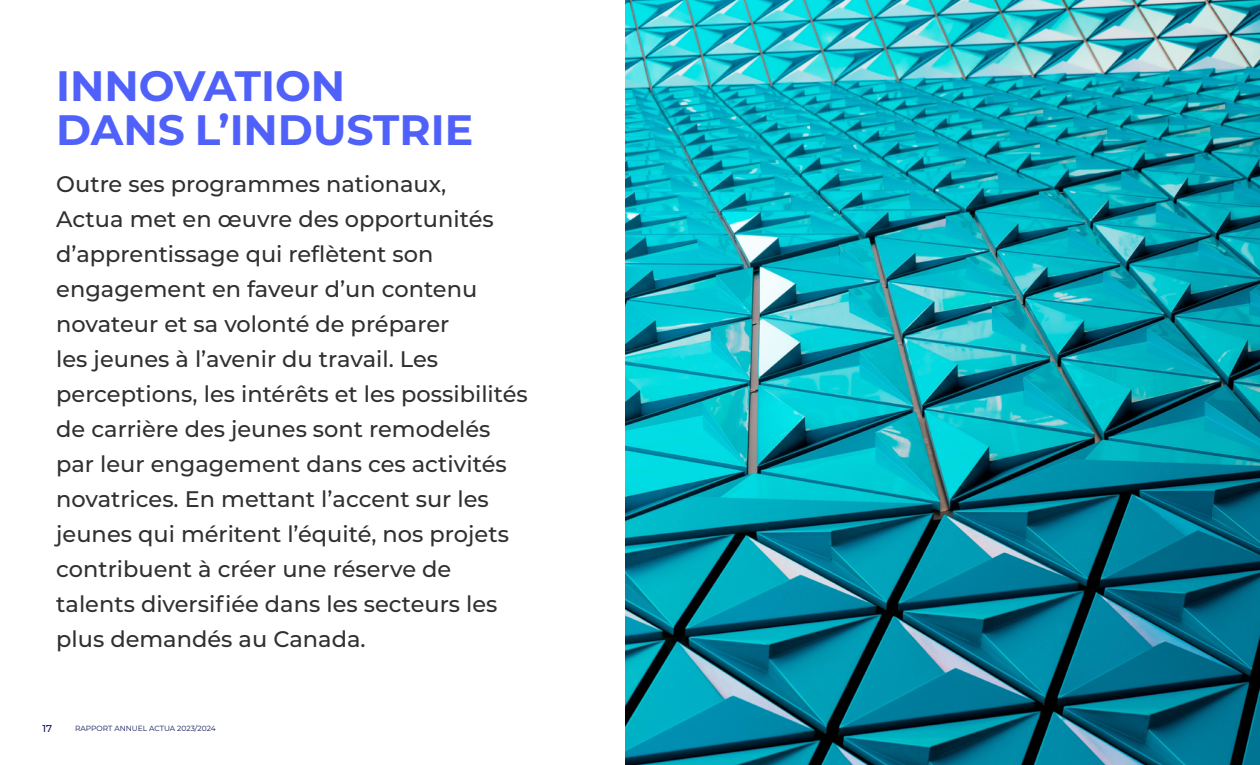
<style>
.page{position:relative;width:1260px;height:765px;background:#fff}
.page>*{position:absolute;margin:0;border:0;box-sizing:border-box;transform-origin:0 0}
.t1{font:700 42.5px/43.8px "Montserrat";color:#5061fa}
.t2{font:500 22.5px/35px "Montserrat";color:#303030}
.t3{font:500 10px "Montserrat";color:#0f1757}
.t4{font:7.5px "Montserrat";color:#0f1757}
</style>
<div class="page">
<img style="left:625px;top:0;width:635px;height:765px">
<h1 class="t1" style="left:56px;top:62px;width:418px">INNOVATION<br>DANS L’INDUSTRIE</h1>
<p class="t2" style="left:56px;top:166px;width:473px">Outre ses programmes nationaux,<br>Actua met en œuvre des opportunités d’apprentissage qui reflètent son engagement en faveur d’un contenu novateur et sa volonté de préparer<br>les jeunes à l’avenir du travail. Les perceptions, les intérêts et les possibilités de carrière des jeunes sont remodelés par leur engagement dans ces activités novatrices. En mettant l’accent sur les jeunes qui méritent l’équité, nos projets contribuent à créer une réserve de talents diversifiée dans les secteurs les plus demandés au Canada.</p>
<p class="t3" style="left:42px;top:722px;width:11px">17</p>
<p class="t4" style="left:75px;top:723px;width:142px">RAPPORT ANNUEL ACTUA 2023/2024</p>
</div>
